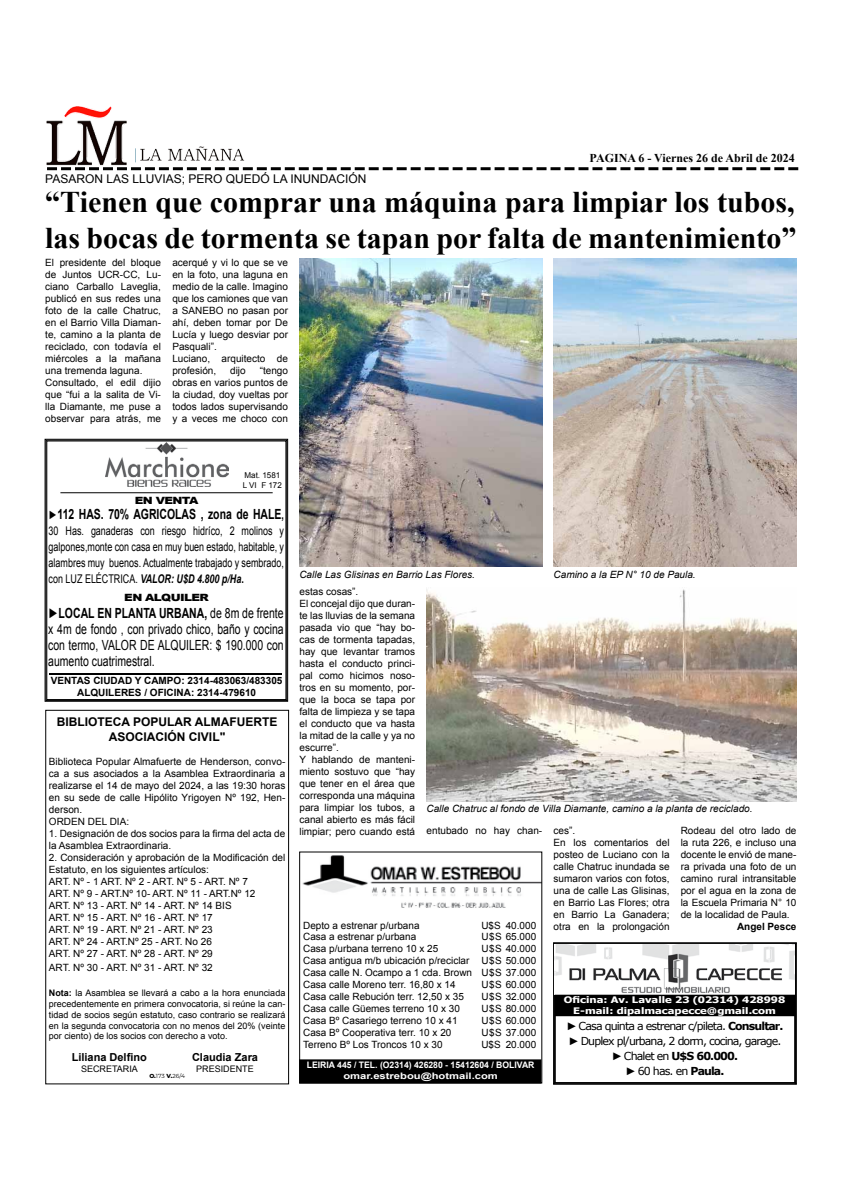
<style>
.page{position:relative;width:842px;height:1191px;background:#fff}
.page>*{position:absolute;margin:0;border:0;box-sizing:border-box;transform-origin:0 0}
.t1{font:700 30px/36px "Times New Roman";color:#000}
.t2{font:14px/16px "Arial";color:#000;text-align:justify;scale:.75 1}
.t3{font:700 14px "Arial";color:#000;scale:.75 1}
.t4{font:12px/16px "Arial";color:#000;text-align:justify;scale:.75 1}
.t5{font:700 12px/14.4px "Arial";color:#000;text-align:center}
.t6{font:12px "Arial";color:#000}
.t7{font:700 12px "Times New Roman";color:#000}
.t8{font:11px/15px "Verdana";letter-spacing:-.08em;color:#000;text-align:center}
.t9{font:700 11px "Arial";color:#000}
.t10{font:10px/12px "Arial";color:#000}
.t11{font:italic 10px "Arial";color:#000}
.t12{font:700 10px/12px "Arial";color:#000;text-align:center}
.t13{font:900 10px "Arial";letter-spacing:-.05em;color:#000;scale:1.2 1}
.t14{font:9px/10.8px "Arial";color:#000;text-align:justify}
.t15{font:700 9px/10.8px "Tahoma";color:#fff;text-align:center;scale:1.25 1}
.t16{font:700 8.9px/10.7px "Arial";color:#fff;text-align:center}
.t17{font:8px/9.7px "Arial";color:#000}
.t18{font:5.8px "Montserrat";color:#000}
.s1{font-weight:400;font-size:12px}
.s2{font-size:12px}
.s3{font-weight:700;font-style:italic}
.s4{font-weight:700}
.s5{font-weight:800}
.s6{font-family:"Arial"}
</style>
<div class="page">
<img style="left:46px;top:107px;width:199px;height:59px">
<svg style="left:47px;top:167px;width:751px;height:3px"></svg>
<svg style="left:553px;top:942px;width:244px;height:142px"></svg>
<div style="left:554px;top:943px;width:242px;height:140px;border:1px solid #000"></div>
<img style="left:555px;top:945px;width:239px;height:49px">
<div style="left:555px;top:995px;width:240px;height:20px;background:#000"></div>
<div style="left:555px;top:994px;width:240px;height:22px;border:1px solid #000"></div>
<svg style="left:45px;top:439px;width:243px;height:262px"></svg>
<img style="left:106px;top:456px;width:123px;height:23px">
<img style="left:125px;top:479px;width:86px;height:8px">
<hr style="left:60px;top:492px;width:213px;height:1px;background:#000">
<hr style="left:50px;top:673px;width:232px;height:1px;background:#000">
<img style="left:302px;top:856px;width:238px;height:52px">
<div style="left:300px;top:1060px;width:240px;height:22px;background:#000"></div>
<div style="left:299px;top:1059px;width:242px;height:24px;border:2px solid #000"></div>
<div style="left:299px;top:851px;width:243px;height:232px;border:1px solid #000"></div>
<div style="left:45px;top:710px;width:244px;height:374px;border:1px solid #000"></div>
<img style="left:554px;top:258px;width:242px;height:308px">
<img style="left:426px;top:589px;width:370px;height:212px">
<img style="left:299px;top:258px;width:243px;height:308px">
<p class="t7" style="left:590px;top:150px;width:207px">PAGINA 6 - Viernes 26 de Abril de 2024</p>
<p class="t6" style="left:45px;top:171px;width:17px">Pasaron</p>
<p class="t6" style="left:106px;top:171px;width:9px">las</p>
<p class="t6" style="left:132px;top:171px;width:8px">lluvias</p>
<p class="t6" style="left:182px;top:171px;width:16px">; pero</p>
<p class="t6" style="left:226px;top:171px;width:10px">qued</p>
<p class="t6" style="left:260px;top:171px;width:38px">ó la inundaci</p>
<p class="t6" style="left:348px;top:171px;width:18px">ón</p>
<h1 class="t1" style="left:45px;top:183px;width:753px">“Tienen que comprar una máquina para limpiar los tubos, las bocas de tormenta se tapan por falta de mantenimiento”</h1>
<p class="t10" style="left:172px;top:256px;width:117px">acerqué y vi lo que se ve en la foto, una laguna en medio de la calle. Imagino que los camiones que van a SANEBO no pasan por ahí, deben tomar por De<br>Lucía y luego desviar por<br>Pasquali”.<br>Luciano, arquitecto de profesión,</p>
<p class="t10" style="left:45px;top:256px;width:117px">El presidente del bloque de Juntos UCR-CC, Lu&shy;ciano Carballo Laveglia, publicó en sus redes una foto de la calle Chatruc, en el Barrio Villa Diaman&shy;te, camino a la planta de reciclado, con todavía el miércoles a la mañana una tremenda laguna.<br>Consultado, el edil dijio que “fui a la salita de Vi&shy;lla Diamante, me puse a observar para atrás, me</p>
<p class="t10" style="left:172px;top:364px;width:117px;text-align:justify;text-indent:87px">“tengo obras en varios puntos de la ciudad, doy vueltas por todos lados supervisando y a veces me choco con</p>
<p class="t10" style="left:230px;top:364px;width:17px">dijo</p>
<p class="t13" style="left:135px;top:493px;width:55px">EN VENTA</p>
<p class="t17" style="left:243px;top:471px;width:41px">Mat. 1581<br>L VI F 172</p>
<h2 class="t3" style="left:49px;top:504px;width:315px"><span class="s1">►</span>112 HAS. 70% AGRICOLAS , zona de HALE<span class="s2">,</span></h2>
<p class="t4" style="left:49px;top:523px;width:315px">30 Has. ganaderas con riesgo hidríco, 2 molinos y galpones,monte con casa en muy buen estado, habitable, y alambres muy buenos. Actualmente trabajado y sembrado, con LUZ ELÉCTRICA. <span class="s3">VALOR: U$D 4.800 p/Ha</span><span class="s4">.</span></p>
<p class="t13" style="left:124px;top:590px;width:72px">EN ALQUILER</p>
<h2 class="t2" style="left:48px;top:605px;width:315px">►<span class="s4">LOCAL EN PLANTA URBANA,</span> de 8m de frente x 4m de fondo , con privado chico, baño y cocina con termo, VALOR DE ALQUILER: $ 190.000 con aumento cuatrimestral.</h2>
<p class="t12" style="left:51px;top:675px;width:233px">VENTAS CIUDAD Y CAMPO: 2314-483063/483305<br>ALQUILERES / OFICINA: 2314-479610</p>
<p class="t5" style="left:57px;top:715px;width:222px">BIBLIOTECA POPULAR ALMAFUERTE<br>ASOCIACIÓN CIVIL"</p>
<p class="t10" style="left:49px;top:755px;width:238px">Biblioteca Popular Almafuerte de Henderson, convo&shy;ca a sus asociados a la Asamblea Extraordinaria a realizarse el 14 de mayo del 2024, a las 19:30 horas en su sede de calle Hipólito Yrigoyen Nº 192, Hen&shy;derson.<br>ORDEN DEL DIA:</p>
<p class="t10" style="left:49px;top:827px;width:238px">1. Designación de dos socios para la firma del acta de la Asamblea Extraordinaria.</p>
<p class="t10" style="left:49px;top:851px;width:238px">2. Consideración y aprobación de la Modificación del Estatuto, en los siguientes artículos:<br>ART. Nº - 1 ART. Nº 2 - ART. Nº 5 - ART. Nº 7<br>ART. Nº 9 - ART.Nº 10- ART. Nº 11 - ART.Nº 12<br>ART. Nº 13 - ART. Nº 14 - ART. Nº 14 BIS<br>ART. Nº 15 - ART. Nº 16 - ART. Nº 17<br>ART. Nº 19 - ART. Nº 21 - ART. Nº 23<br>ART. Nº 24 - ART.Nº 25 - ART. No 26<br>ART. Nº 27 - ART. Nº 28 - ART. Nº 29</p>
<p class="t10" style="left:49px;top:961px;width:165px">ART. Nº 30 - ART. Nº 31 - ART. Nº 32</p>
<p class="t14" style="left:49px;top:987px;width:238px"><span class="s4">Nota:</span> la Asamblea se llevará a cabo a la hora enunciada precedentemente en primera convocatoria, si reúne la can&shy;tidad de socios según estatuto, caso contrario se realizará en la segunda convocatoria con no menos del 20% (veinte por ciento) de los socios con derecho a voto.</p>
<p class="t9" style="left:72px;top:1049px;width:77px">Liliana Delfino</p>
<p class="t14" style="left:81px;top:1063px;width:58px">SECRETARIA</p>
<p class="t9" style="left:192px;top:1049px;width:68px">Claudia Zara</p>
<p class="t14" style="left:196px;top:1063px;width:59px">PRESIDENTE</p>
<p class="t18" style="left:149px;top:1072px;width:37px"><span class="s5">O.</span>173 <span class="s5">V.</span>26/4</p>
<p class="t11" style="left:299px;top:567px;width:177px">Calle Las Glisinas en Barrio Las Flores.</p>
<p class="t11" style="left:554px;top:567px;width:144px">Camino a la EP N° 10 de Paula.</p>
<p class="t10" style="left:299px;top:585px;width:117px">estas cosas”.<br>El concejal dijo que duran&shy;te las lluvias de la semana pasada vio que “hay bo&shy;cas de tormenta tapadas, hay que levantar tramos hasta el conducto princi&shy;pal como hicimos noso&shy;tros en su momento, por&shy;que la boca se tapa por falta de limpieza y se tapa el conducto que va hasta la mitad de la calle y ya no escurre”.<br>Y hablando de manteni&shy;miento sostuvo que “hay que tener en el área que corresponda una máquina para limpiar los tubos, a canal abierto es más fácil</p>
<p class="t10" style="left:554px;top:824px;width:117px;text-indent:-254px">limpiar; pero cuando está entubado no hay chan- ces”.<br>En los comentarios del posteo de Luciano con la calle Chatruc inundada se sumaron varios con fotos, una de calle Las Glisinas, en Barrio Las Flores; otra en Barrio La Ganadera; otra en la prolongación</p>
<p class="t10" style="left:681px;top:824px;width:117px;text-align:justify">Rodeau del otro lado de la ruta 226, e incluso una docente le envió de mane&shy;ra privada una foto de un camino rural intransitable por el agua en la zona de la Escuela Primaria N° 10 de la localidad de Paula.</p>
<p class="t11" style="left:426px;top:802px;width:328px">Calle Chatruc al fondo de Villa Diamante, camino a la planta de reciclado.</p>
<p class="t10" style="left:481px;top:919px;width:21px">U$S</p>
<p class="t10" style="left:303px;top:919px;width:171px">Depto a estrenar p/urbana<br>Casa a estrenar p/urbana<br>Casa p/urbana terreno 10 x 25<br>Casa antigua m/b ubicación p/reciclar<br>Casa calle N. Ocampo a 1 cda. Brown<br>Casa calle Moreno terr. 16,80 x 14<br>Casa calle Rebución terr. 12,50 x 35<br>Casa calle Güemes terreno 10 x 30<br>Casa Bº Casariego terreno 10 x 41<br>Casa Bº Cooperativa terr. 10 x 20<br>Terreno Bº Los Troncos 10 x 30</p>
<p class="t10" style="left:481px;top:919px;width:56px;text-align:right">40.000<br>U$S 65.000<br>U$S 40.000<br>U$S 50.000<br>U$S 37.000<br>U$S 60.000<br>U$S 32.000<br>U$S 80.000<br>U$S 60.000<br>U$S 37.000<br>20.000</p>
<p class="t12" style="left:737px;top:920px;width:61px">Angel Pesce</p>
<p class="t15" style="left:564px;top:993px;width:179px">Oficina: Av. Lavalle 23 (02314) 428998<br>E-mail: dipalmacapecce@gmail.com</p>
<p class="t8" style="left:566px;top:1018px;width:219px"><span class="s6">►</span> Casa quinta a estrenar c/pileta. <span class="s4">Consultar. </span><span class="s6">►</span> Duplex pl/urbana, 2 dorm, cocina, garage. <span class="s6">►</span> Chalet en <span class="s4">U$S 60.000.<br></span><span class="s6">►</span> 60 has. en <span class="s4">Paula.</span></p>
<p class="t10" style="left:481px;top:1038px;width:21px">U$S</p>
<p class="t16" style="left:307px;top:1060px;width:229px">LEIRIA 445 / TEL. (O2314) 426280 - 15412604 / BOLIVAR omar.estrebou@hotmail.com</p>
</div>
